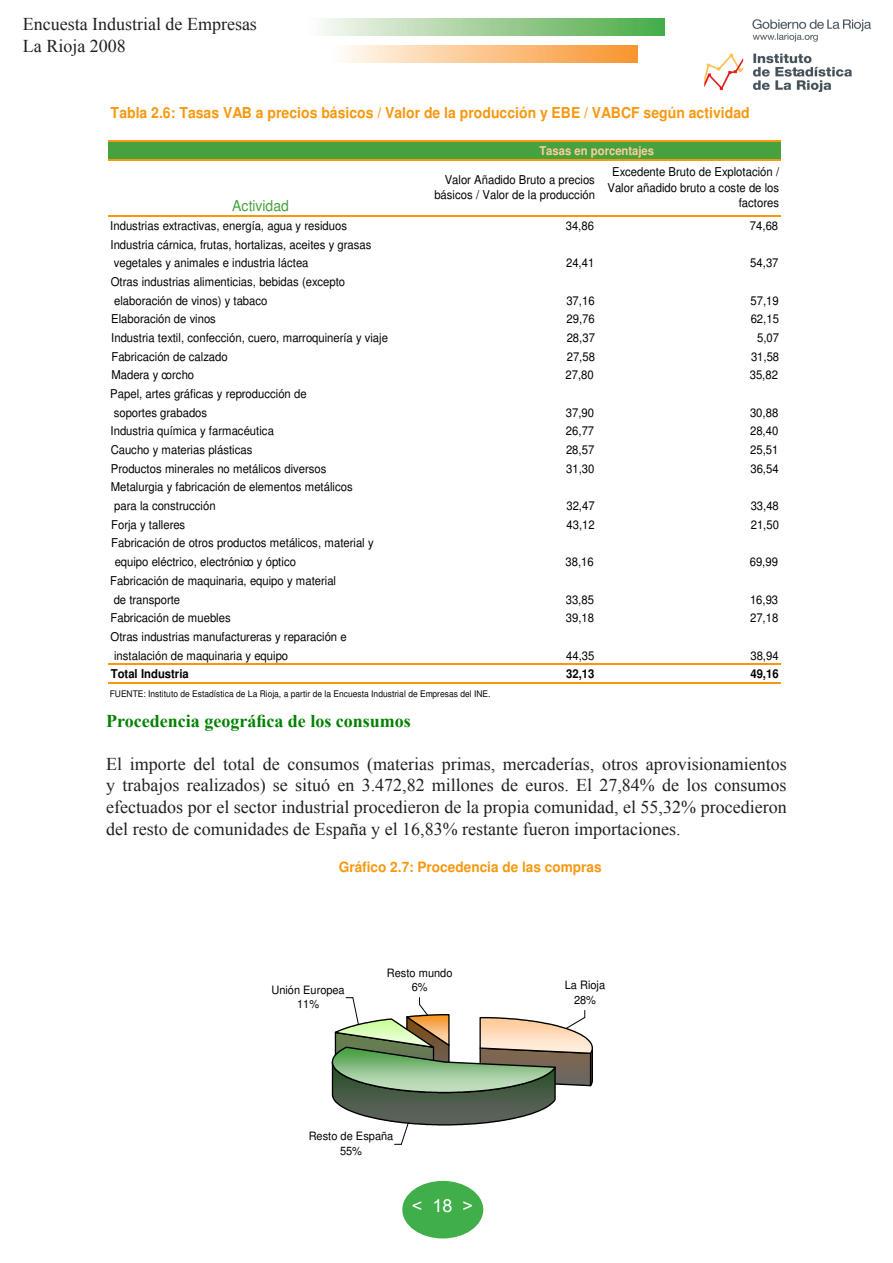
<style>
.page{position:relative;width:893px;height:1263px;background:#fff}
.page>*{position:absolute;margin:0;border:0;box-sizing:border-box;transform-origin:0 0}
.t1{font:18px/21.6px "Times New Roman";color:#231f20}
.t2{font:700 18px "Times New Roman";color:#008100}
.t3{font:18px "Arial";color:#fff}
.t4{font:700 15px "Helvetica";color:#f7980f;scale:.93 1}
.t5{font:15px "Helvetica";letter-spacing:-.005em;color:#45a23e;scale:.93 1}
.t6{font:700 14.25px "Helvetica";color:#f7980f;scale:.95 1}
.t7{font:12.15px/18.8px "Helvetica";letter-spacing:-.005em;color:#000;scale:.93 1}
.t8{font:700 12.15px "Helvetica";letter-spacing:-.005em;color:#000;scale:.93 1}
.t9{font:700 12.15px "Helvetica";letter-spacing:-.005em;color:#ffcd9a;scale:.93 1}
.t10{font:11.55px/14.7px "Helvetica";letter-spacing:-.005em;color:#000;text-align:center;scale:.95 1}
.t11{font:9px "Helvetica";letter-spacing:.005em;color:#000;scale:.93 1}
</style>
<div class="page">
<div style="left:402px;top:1181px;width:81px;height:57px;background:#40ae49;border-radius:50%"></div>
<img style="left:704px;top:19px;width:168px;height:73px">
<div style="left:331px;top:45px;width:306px;height:17px;background:linear-gradient(to right,#fffcf7,#f8932c)"></div>
<div style="left:305px;top:18px;width:359px;height:17px;background:linear-gradient(to right,#fefaf8,#49aa43)"></div>
<svg style="left:331px;top:997px;width:262px;height:148px"></svg>
<div style="left:108px;top:141px;width:672px;height:19px;background:#45a23e"></div>
<hr style="left:108px;top:140px;width:672px;height:2px;background:#f7980f">
<hr style="left:108px;top:159px;width:672px;height:1px;background:#f7980f">
<hr style="left:108px;top:215px;width:672px;height:1px;background:#f7980f">
<hr style="left:108px;top:663px;width:672px;height:2px;background:#f7980f">
<hr style="left:108px;top:682px;width:672px;height:1px;background:#f7980f">
<h1 class="t1" style="left:23px;top:13px;width:236px">Encuesta Industrial de Empresas<br>La Rioja 2008</h1>
<p class="t4" style="left:111px;top:104px;width:689px">Tabla 2.6: Tasas VAB a precios básicos / Valor de la producción y EBE / VABCF según actividad</p>
<p class="t5" style="left:232px;top:197px;width:62px">Actividad</p>
<p class="t9" style="left:540px;top:144px;width:125px">Tasas en porcentajes</p>
<p class="t7" style="left:434px;top:172px;width:174px;line-height:15.5px;text-align:right">Valor Añadido Bruto a precios básicos / Valor de la producción</p>
<p class="t7" style="left:607px;top:165px;width:186px;line-height:15.5px;text-align:right">Excedente Bruto de Explotación /<br>Valor añadido bruto a coste de los factores</p>
<p class="t7" style="left:110px;top:216px;width:256px">Industrias extractivas, energía, agua y residuos</p>
<p class="t7" style="left:566px;top:216px;width:32px">34,86</p>
<p class="t7" style="left:750px;top:216px;width:32px">74,68</p>
<p class="t7" style="left:110px;top:235px;width:282px">Industria cárnica, frutas, hortalizas, aceites y grasas vegetales y animales e industria láctea</p>
<p class="t7" style="left:566px;top:254px;width:32px">24,41</p>
<p class="t7" style="left:750px;top:254px;width:32px">54,37</p>
<p class="t7" style="left:111px;top:272px;width:253px">Otras industrias alimenticias, bebidas (excepto elaboración de vinos) y tabaco</p>
<p class="t7" style="left:566px;top:291px;width:32px">37,16</p>
<p class="t7" style="left:751px;top:291px;width:32px">57,19</p>
<p class="t7" style="left:111px;top:310px;width:114px">Elaboración de vinos</p>
<p class="t7" style="left:566px;top:310px;width:32px">29,76</p>
<p class="t7" style="left:751px;top:310px;width:32px">62,15</p>
<p class="t7" style="left:111px;top:329px;width:299px">Industria textil, confección, cuero, marroquinería y viaje</p>
<p class="t7" style="left:567px;top:329px;width:32px">28,37</p>
<p class="t7" style="left:757px;top:329px;width:25px">5,07</p>
<p class="t7" style="left:111px;top:347px;width:126px">Fabricación de calzado</p>
<p class="t7" style="left:567px;top:347px;width:32px">27,58</p>
<p class="t7" style="left:751px;top:347px;width:32px">31,58</p>
<p class="t7" style="left:112px;top:366px;width:90px">Madera y corcho</p>
<p class="t7" style="left:566px;top:366px;width:32px">27,80</p>
<p class="t7" style="left:750px;top:366px;width:32px">35,82</p>
<p class="t7" style="left:110px;top:385px;width:213px">Papel, artes gráficas y reproducción de soportes grabados</p>
<p class="t7" style="left:566px;top:403px;width:32px">37,90</p>
<p class="t7" style="left:750px;top:403px;width:32px">30,88</p>
<p class="t7" style="left:111px;top:422px;width:177px">Industria química y farmacéutica</p>
<p class="t7" style="left:566px;top:422px;width:32px">26,77</p>
<p class="t7" style="left:750px;top:422px;width:32px">28,40</p>
<p class="t7" style="left:111px;top:441px;width:154px">Caucho y materias plásticas</p>
<p class="t7" style="left:566px;top:441px;width:32px">28,57</p>
<p class="t7" style="left:750px;top:441px;width:32px">25,51</p>
<p class="t7" style="left:111px;top:459px;width:233px">Productos minerales no metálicos diversos</p>
<p class="t7" style="left:566px;top:459px;width:32px">31,30</p>
<p class="t7" style="left:750px;top:459px;width:32px">36,54</p>
<p class="t7" style="left:111px;top:478px;width:261px">Metalurgia y fabricación de elementos metálicos para la construcción</p>
<p class="t7" style="left:566px;top:497px;width:32px">32,47</p>
<p class="t7" style="left:751px;top:497px;width:32px">33,48</p>
<p class="t7" style="left:111px;top:515px;width:81px">Forja y talleres</p>
<p class="t7" style="left:567px;top:515px;width:32px">43,12</p>
<p class="t7" style="left:751px;top:515px;width:32px">21,50</p>
<p class="t7" style="left:111px;top:534px;width:284px">Fabricación de otros productos metálicos, material y equipo eléctrico, electrónico y óptico</p>
<p class="t7" style="left:566px;top:553px;width:32px">38,16</p>
<p class="t7" style="left:750px;top:553px;width:32px">69,99</p>
<p class="t7" style="left:110px;top:571px;width:244px">Fabricación de maquinaria, equipo y material de transporte</p>
<p class="t7" style="left:566px;top:590px;width:32px">33,85</p>
<p class="t7" style="left:750px;top:590px;width:32px">16,93</p>
<p class="t7" style="left:111px;top:609px;width:131px">Fabricación de muebles</p>
<p class="t7" style="left:566px;top:609px;width:32px">39,18</p>
<p class="t7" style="left:750px;top:609px;width:32px">27,18</p>
<p class="t7" style="left:111px;top:627px;width:255px">Otras industrias manufactureras y reparación e instalación de maquinaria y equipo</p>
<p class="t7" style="left:566px;top:646px;width:32px">44,35</p>
<p class="t7" style="left:750px;top:646px;width:32px">38,94</p>
<p class="t8" style="left:111px;top:667px;width:85px">Total Industria</p>
<p class="t8" style="left:566px;top:667px;width:32px">32,13</p>
<p class="t8" style="left:750px;top:667px;width:32px">49,16</p>
<p class="t11" style="left:110px;top:688px;width:411px">FUENTE: Instituto de Estadística de La Rioja, a partir de la Encuesta Industrial de Empresas del INE.</p>
<p class="t2" style="left:106px;top:708px;width:306px">Procedencia geográfica de los consumos</p>
<p class="t1" style="left:106px;top:753px;width:682px;text-align:justify">El importe del total de consumos (materias primas, mercaderías, otros aprovisionamientos y trabajos realizados) se situó en 3.472,82 millones de euros. El 27,84% de los consumos efectuados por el sector industrial procedieron de la propia comunidad, el 55,32% procedieron del resto de comunidades de España y el 16,83% restante fueron importaciones.</p>
<p class="t6" style="left:339px;top:858px;width:278px">Gráfico 2.7: Procedencia de las compras</p>
<p class="t10" style="left:272px;top:982px;width:79px">Unión Europea<br>11%</p>
<p class="t10" style="left:387px;top:965px;width:71px">Resto mundo<br>6%</p>
<p class="t10" style="left:309px;top:1129px;width:90px">Resto de España<br>55%</p>
<h1 class="t3" style="left:412px;top:1194px;width:63px">&lt; 18 &gt;</h1>
<p class="t10" style="left:565px;top:978px;width:44px">La Rioja<br>28%</p>
</div>
